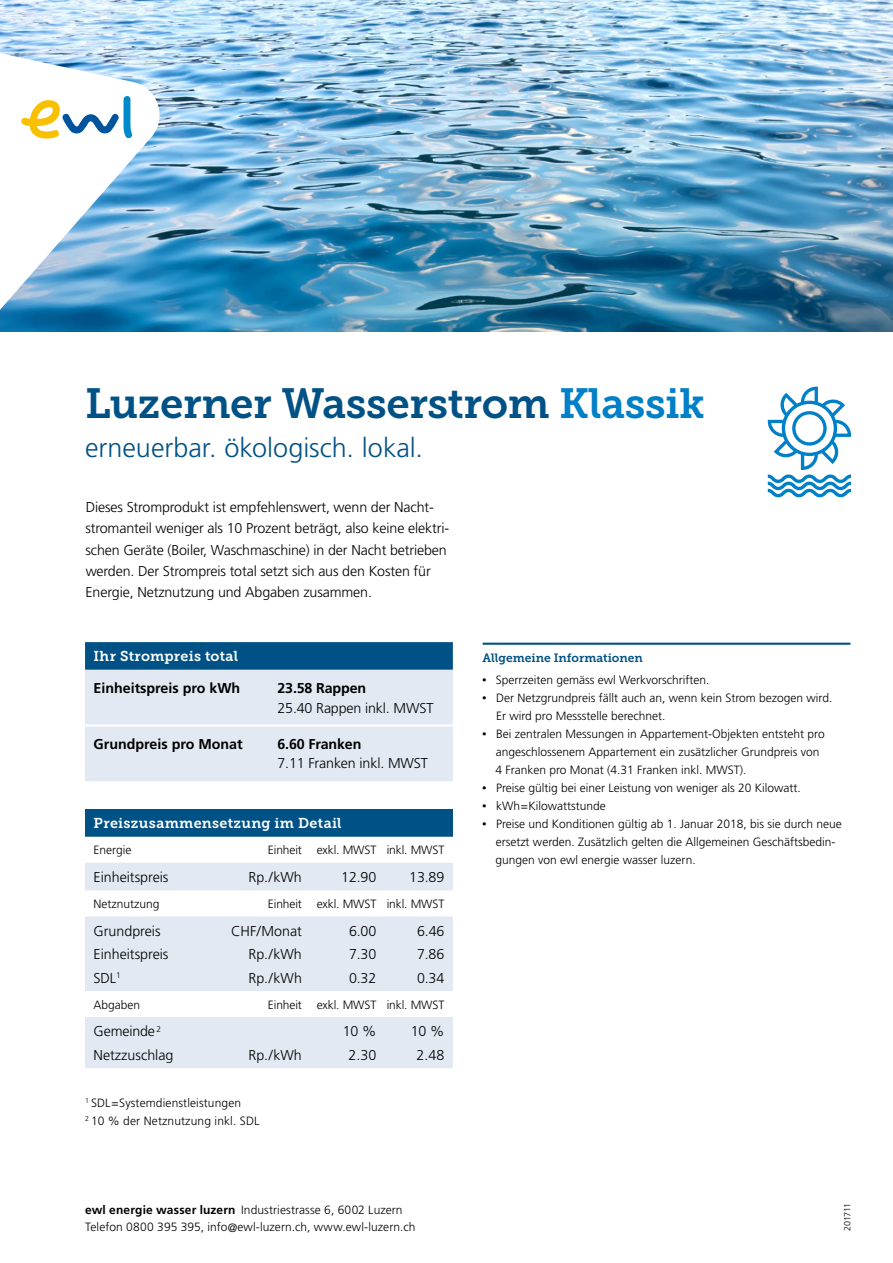
<style>
.page{position:relative;width:893px;height:1263px;background:#fff}
.page>*{position:absolute;margin:0;border:0;box-sizing:border-box;transform-origin:0 0}
.t1{font:42px "Museo Slab 700";letter-spacing:-.01em;color:#005185}
.t2{font:300 27px "Frutiger LT Std";color:#005185}
.t3{font:300 14.25px/21px "Frutiger LT Std";letter-spacing:-.01em;color:#000}
.t4{font:700 14.25px "Frutiger LT Std";color:#000}
.t5{font:14.25px "Museo Slab 700";letter-spacing:.02em;color:#fff}
.t6{font:300 12px/18px "Frutiger LT Std";color:#000}
.t7{font:12px "Museo Slab 700";color:#005185}
.t8{font:300 9px "Frutiger LT Std";letter-spacing:-.025em;color:#000}
.s1{color:#0080c8}
.s2{font-size:9px}
.s3{font-weight:700}
</style>
<div class="page">
<img style="left:0;top:0;width:893px;height:332px">
<hr style="left:483px;top:643px;width:367px;height:2px;background:#005185">
<svg style="left:85px;top:642px;width:368px;height:139px;background:#b4cadc"></svg>
<hr style="left:85px;top:724px;width:184px;height:2px;background:#fff">
<hr style="left:269px;top:724px;width:184px;height:2px;background:#fff">
<div style="left:85px;top:809px;width:368px;height:28px;background:#005185"></div>
<svg style="left:85px;top:863px;width:368px;height:205px;fill:#e2e9f3"></svg>
<div style="left:85px;top:916px;width:368px;height:75px;background:#e2e9f3"></div>
<svg style="left:768px;top:387px;width:83px;height:110px"></svg>
<svg style="left:0;top:53px;width:160px;height:257px"></svg>
<h1 class="t1" style="left:85px;top:380px;width:621px">Luzerner Wasserstrom <span class="s1">Klassik</span></h1>
<h2 class="t2" style="left:85px;top:433px;width:339px">erneuerbar. ökologisch. lokal.</h2>
<p class="t3" style="left:86px;top:497px;width:365px">Dieses Stromprodukt ist empfehlenswert, wenn der Nacht&shy;stromanteil weniger als 10 Prozent beträgt, also keine elektri&shy;schen Geräte (Boiler, Waschmaschine) in der Nacht betrieben werden. Der Strompreis total setzt sich aus den Kosten für Energie, Netznutzung und Abgaben zusammen.</p>
<p class="t5" style="left:94px;top:648px;width:146px">Ihr Strompreis total</p>
<p class="t4" style="left:94px;top:680px;width:148px">Einheitspreis pro kWh</p>
<p class="t4" style="left:277px;top:680px;width:90px">23.58 Rappen</p>
<p class="t3" style="left:277px;top:697px;width:158px">25.40 Rappen inkl. MWST</p>
<p class="t4" style="left:94px;top:736px;width:151px">Grundpreis pro Monat</p>
<p class="t4" style="left:277px;top:736px;width:85px">6.60 Franken</p>
<p class="t3" style="left:277px;top:753px;width:152px">7.11 Franken inkl. MWST</p>
<p class="t5" style="left:94px;top:815px;width:250px">Preiszusammensetzung im Detail</p>
<p class="t6" style="left:94px;top:841px;width:40px">Energie</p>
<p class="t6" style="left:268px;top:841px;width:178px">Einheit exkl. MWST inkl. MWST</p>
<p class="t3" style="left:94px;top:867px;width:76px">Einheitspreis</p>
<p class="t3" style="left:248px;top:867px;width:55px">Rp./kWh</p>
<p class="t3" style="left:341px;top:867px;width:37px">12.90</p>
<p class="t3" style="left:409px;top:867px;width:37px">13.89</p>
<p class="t6" style="left:94px;top:895px;width:68px">Netznutzung</p>
<p class="t6" style="left:268px;top:895px;width:178px">Einheit exkl. MWST inkl. MWST</p>
<p class="t3" style="left:94px;top:920px;width:69px">Grundpreis</p>
<p class="t3" style="left:231px;top:920px;width:72px">CHF/Monat</p>
<p class="t3" style="left:349px;top:920px;width:29px">6.00</p>
<p class="t3" style="left:417px;top:920px;width:29px">6.46</p>
<p class="t3" style="left:94px;top:944px;width:76px">Einheitspreis</p>
<p class="t3" style="left:248px;top:944px;width:55px">Rp./kWh</p>
<p class="t3" style="left:349px;top:944px;width:29px">7.30</p>
<p class="t3" style="left:417px;top:944px;width:29px">7.86</p>
<p class="t3" style="left:94px;top:967px;width:29px">SDL<sup>1</sup></p>
<p class="t3" style="left:248px;top:967px;width:55px">Rp./kWh</p>
<p class="t3" style="left:349px;top:967px;width:29px">0.32</p>
<p class="t3" style="left:417px;top:967px;width:29px">0.34</p>
<p class="t6" style="left:94px;top:995px;width:48px">Abgaben</p>
<p class="t6" style="left:268px;top:995px;width:178px">Einheit exkl. MWST inkl. MWST</p>
<p class="t3" style="left:94px;top:1021px;width:69px">Gemeinde <sup>2</sup></p>
<p class="t3" style="left:343px;top:1021px;width:35px">10 %</p>
<p class="t3" style="left:411px;top:1021px;width:35px">10 %</p>
<p class="t3" style="left:94px;top:1044px;width:81px">Netzzuschlag</p>
<p class="t3" style="left:248px;top:1044px;width:55px">Rp./kWh</p>
<p class="t3" style="left:349px;top:1044px;width:29px">2.30</p>
<p class="t3" style="left:417px;top:1044px;width:29px">2.48</p>
<p class="t6" style="left:85px;top:1094px;width:176px"><sup>1</sup> SDL=Systemdienstleistungen<br><sup>2</sup> 10 % der Netznutzung inkl. SDL</p>
<p class="t7" style="left:483px;top:651px;width:162px">Allgemeine Informationen</p>
<p class="t6" style="left:482px;top:671px;width:229px"><span class="s2">•</span> Sperrzeiten gemäss ewl Werkvorschriften.</p>
<p class="t6" style="left:496px;top:689px;width:338px;text-indent:-14px"><span class="s2">•</span> Der Netzgrundpreis fällt auch an, wenn kein Strom bezogen wird.<br>Er wird pro Messstelle berechnet.</p>
<p class="t6" style="left:495px;top:725px;width:331px;text-indent:-13px"><span class="s2">•</span> Bei zentralen Messungen in Appartement-Objekten entsteht pro angeschlossenem Appartement ein zusätzlicher Grundpreis von<br>4 Franken pro Monat (4.31 Franken inkl. MWST).</p>
<p class="t6" style="left:482px;top:779px;width:320px"><span class="s2">•</span> Preise gültig bei einer Leistung von weniger als 20 Kilowatt.</p>
<p class="t6" style="left:482px;top:797px;width:125px"><span class="s2">•</span> kWh=Kilowattstunde</p>
<p class="t6" style="left:496px;top:815px;width:348px;text-indent:-13px"><span class="s2">•</span> Preise und Konditionen gültig ab 1. Januar 2018, bis sie durch neue ersetzt werden. Zusätzlich gelten die Allgemeinen Geschäftsbedin&shy;gungen von ewl energie wasser luzern.</p>
<p class="t6" style="left:85px;top:1202px;width:332px;line-height:16.5px"><span class="s3">ewl energie wasser luzern</span> Industriestrasse 6, 6002 Luzern<br>Telefon 0800 395 395, info@ewl-luzern.ch, www.ewl-luzern.ch</p>
<p class="t8" style="left:842px;top:1231px;width:30px;rotate:-90deg">201711</p>
</div>
